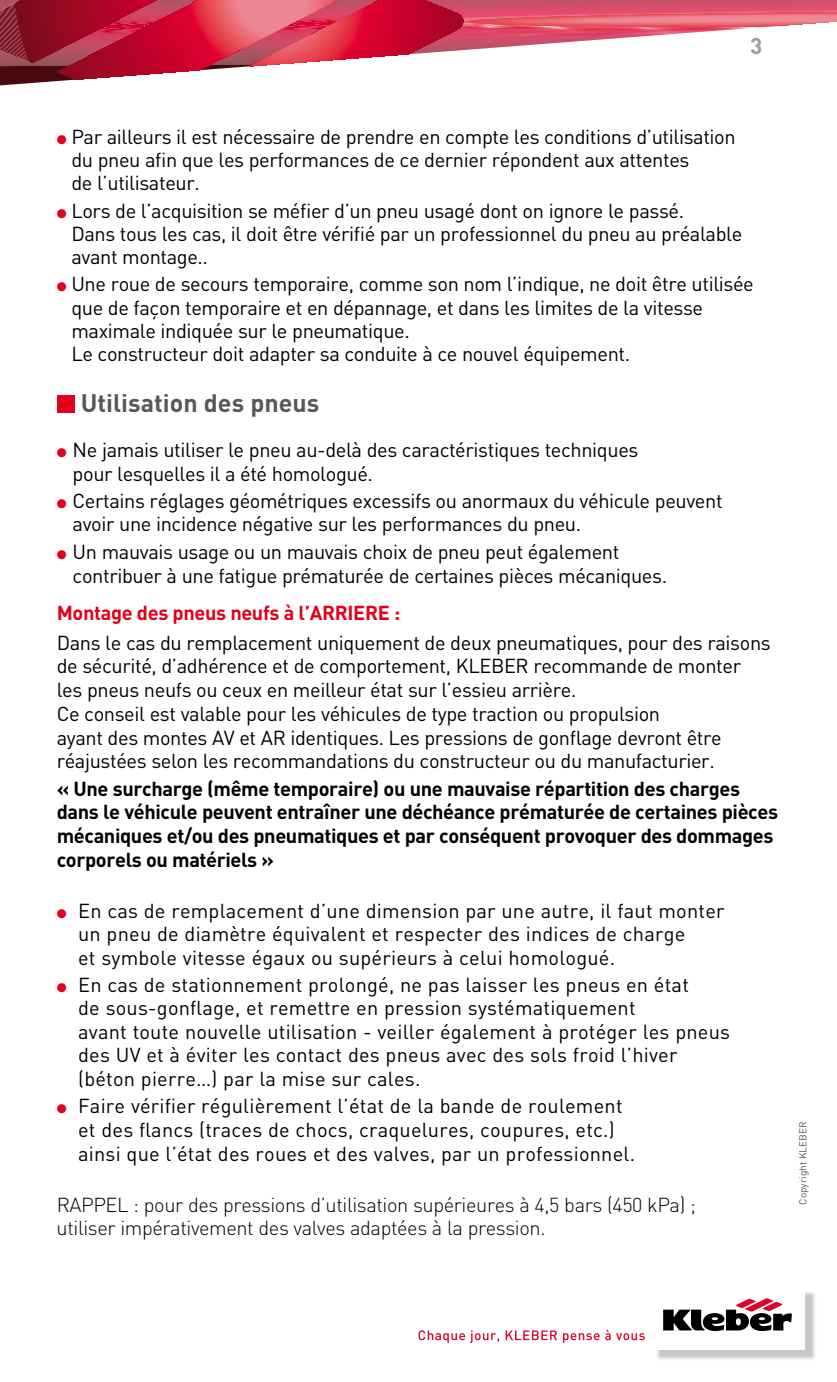
<style>
.page{position:relative;width:837px;height:1382px;background:#fff}
.page>*{position:absolute;margin:0;border:0;box-sizing:border-box;transform-origin:0 0}
.t1{font:700 25px "DIN";color:#58585a}
.t2{font:700 22.5px "DIN";color:#9c9e9f}
.t3{font:20px/23.2px "DIN";letter-spacing:-.02em;color:#000}
.t4{font:20px/23.5px "DIN";letter-spacing:.01em;color:#000}
.t5{font:700 20px/23.8px "DIN";letter-spacing:-.02em;color:#000}
.t6{font:300 20px/23.8px "DIN";letter-spacing:-.02em;color:#000}
.t7{font:700 20px "DIN";letter-spacing:-.02em;color:#e2001a}
.t8{font:10px "DIN";color:#58585a}
.s1{color:#e2001a}
</style>
<div class="page">
<svg style="left:0;top:0;width:836px;height:80px"></svg>
<img style="left:657px;top:1292px;width:158px;height:68px">
<div style="left:650px;top:1285px;width:154px;height:65px;background:#fff"></div>
<svg style="left:663px;top:1298px;width:128px;height:33px"></svg>
<svg style="left:418px;top:1330px;width:81px;height:13px"></svg>
<svg style="left:505px;top:1330px;width:94px;height:13px"></svg>
<svg style="left:605px;top:1330px;width:39px;height:10px"></svg>
<div style="left:57px;top:395px;width:17px;height:17px;background:#e2001a"></div>
<p class="t2" style="left:750px;top:31px;width:14px">3</p>
<p class="t3" style="left:71px;top:125px;width:665px;text-indent:-15px"><span class="s1">●</span> Par ailleurs il est nécessaire de prendre en compte les conditions d’utilisation du pneu afin que les performances de ce dernier répondent aux attentes<br>de l’utilisateur.</p>
<p class="t3" style="left:71px;top:198px;width:672px;text-indent:-15px"><span class="s1">●</span> Lors de l’acquisition se méfier d’un pneu usagé dont on ignore le passé.<br>Dans tous les cas, il doit être vérifié par un professionnel du pneu au préalable avant montage..</p>
<p class="t3" style="left:71px;top:272px;width:683px;text-indent:-15px"><span class="s1">●</span> Une roue de secours temporaire, comme son nom l’indique, ne doit être utilisée que de façon temporaire et en dépannage, et dans les limites de la vitesse maximale indiquée sur le pneumatique.<br>Le constructeur doit adapter sa conduite à ce nouvel équipement.</p>
<p class="t1" style="left:81px;top:387px;width:240px">Utilisation des pneus</p>
<p class="t3" style="left:73px;top:438px;width:567px;text-indent:-16px"><span class="s1">●</span> Ne jamais utiliser le pneu au-delà des caractéristiques techniques pour lesquelles il a été homologué.</p>
<p class="t3" style="left:73px;top:489px;width:651px;text-indent:-16px"><span class="s1">●</span> Certains réglages géométriques excessifs ou anormaux du véhicule peuvent avoir une incidence négative sur les performances du pneu.</p>
<p class="t3" style="left:73px;top:539px;width:595px;line-height:24px;text-indent:-16px"><span class="s1">●</span> Un mauvais usage ou un mauvais choix de pneu peut également contribuer à une fatigue prématurée de certaines pièces mécaniques.</p>
<p class="t7" style="left:57px;top:600px;width:309px">Montage des pneus neufs à l’ARRIERE</p>
<p class="t7" style="left:394px;top:600px;width:8px">:</p>
<p class="t3" style="left:57px;top:630px;width:715px">Dans le cas du remplacement uniquement de deux pneumatiques, pour des raisons de sécurité, d’adhérence et de comportement, KLEBER recommande de monter les pneus neufs ou ceux en meilleur état sur l’essieu arrière.<br>Ce conseil est valable pour les véhicules de type traction ou propulsion<br>ayant des montes AV et AR identiques. Les pressions de gonflage devront être réajustées selon les recommandations du constructeur ou du manufacturier.</p>
<p class="t5" style="left:57px;top:776px;width:722px">« Une surcharge (même temporaire) ou une mauvaise répartition des charges dans le véhicule peuvent entraîner une déchéance prématurée de certaines pièces mécaniques et/ou des pneumatiques et par conséquent provoquer des dommages corporels ou matériels »</p>
<p class="t4" style="left:78px;top:899px;width:647px;text-indent:-21px"><span class="s1">●</span> En cas de remplacement d’une dimension par une autre, il faut monter un pneu de diamètre équivalent et respecter des indices de charge<br>et symbole vitesse égaux ou supérieurs à celui homologué.</p>
<p class="t4" style="left:78px;top:973px;width:653px;text-indent:-21px"><span class="s1">●</span> En cas de stationnement prolongé, ne pas laisser les pneus en état<br>de sous-gonflage, et remettre en pression systématiquement<br>avant toute nouvelle utilisation - veiller également à protéger les pneus des UV et à éviter les contact des pneus avec des sols froid l’hiver (béton pierre…) par la mise sur cales.</p>
<p class="t4" style="left:78px;top:1093px;width:558px;text-indent:-21px"><span class="s1">●</span> Faire vérifier régulièrement l’état de la bande de roulement et des flancs (traces de chocs, craquelures, coupures, etc.) ainsi que l’état des roues et des valves, par un professionnel.</p>
<p class="t6" style="left:57px;top:1192px;width:640px">RAPPEL : pour des pressions d’utilisation supérieures à 4,5 bars (450 kPa) ; utiliser impérativement des valves adaptées à la pression.</p>
<p class="t8" style="left:796px;top:1205px;width:84px;rotate:-90deg">Copyright KLEBER</p>
</div>
